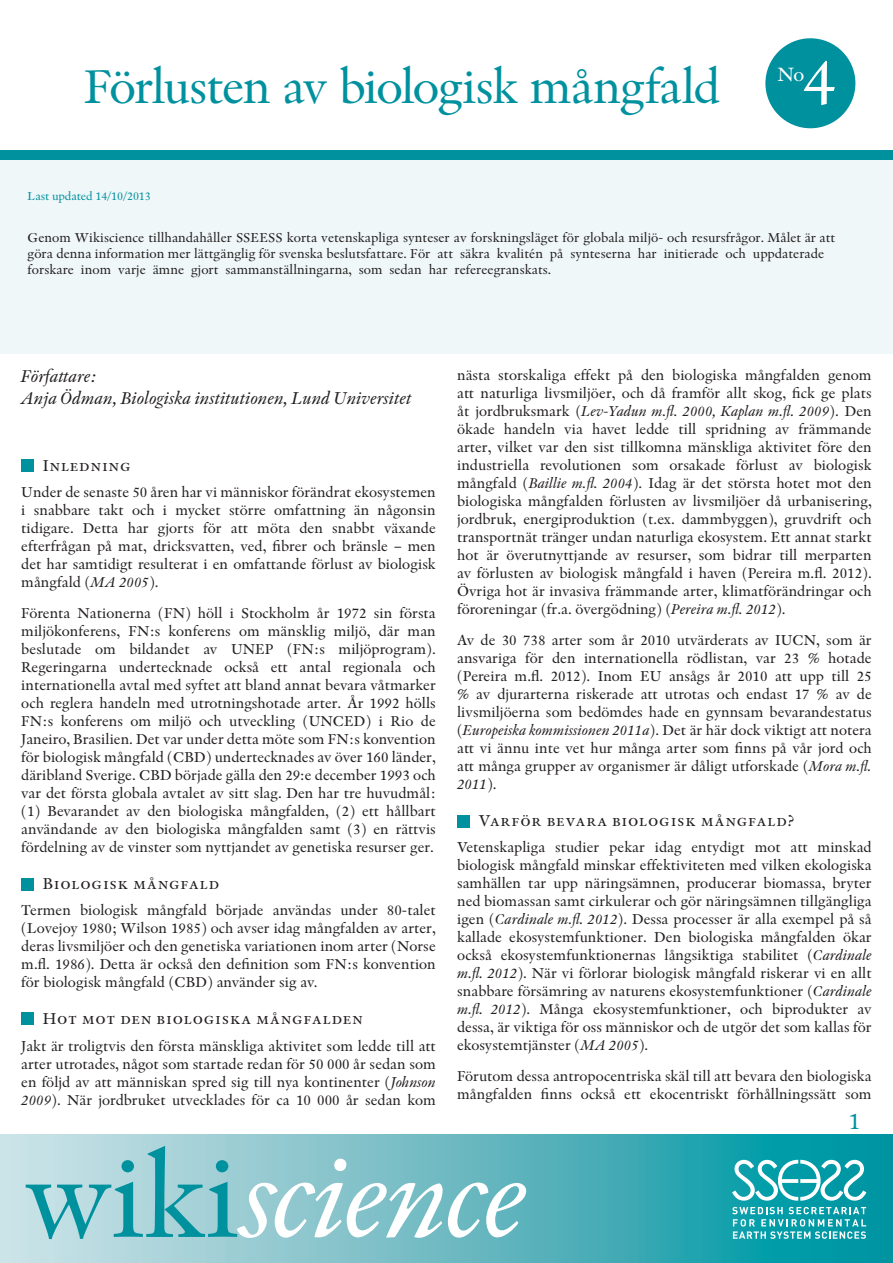
<style>
.page{position:relative;width:893px;height:1263px;background:#fff}
.page>*{position:absolute;margin:0;border:0;box-sizing:border-box;transform-origin:0 0}
.t1{font:italic 120px "Indigo";letter-spacing:-.025em;color:#fff}
.t2{font:67.5px "Indigo";color:#fff}
.Bildtext{font:49.5px "Indigo";letter-spacing:-.03em;color:#00919f}
.t3{font:24px "Indigo";color:#00919f}
.t4{font:20.25px "Indigo";color:#fff}
.t5{font:italic 18px "Indigo";color:#231f20}
.Heading{font:16.5px "Indigo Regular SC";color:#231f20}
.Normal_text{font:15px/18px "Indigo";color:#231f20;text-align:justify}
.t6{font:13.5px/16.2px "Indigo";color:#231f20}
.t7{font:12px "Indigo";letter-spacing:-.01em;color:#00919f}
.s1{font-style:italic}
.s2{font-style:normal;color:#00919f}
</style>
<div class="page">
<div style="left:0;top:1134px;width:893px;height:129px;background:linear-gradient(to right,#d8e3e7,#00929f)"></div>
<div style="left:765px;top:38px;width:90px;height:90px;background:#00919f;border-radius:50%"></div>
<svg style="left:732px;top:1160px;width:134px;height:79px"></svg>
<div style="left:0;top:156px;width:893px;height:197px;background:#eff7f8"></div>
<div style="left:0;top:150px;width:893px;height:9px;background:#00919f"></div>
<div style="left:21px;top:459px;width:13px;height:13px;background:#00919f"></div>
<div style="left:21px;top:878px;width:13px;height:12px;background:#00919f"></div>
<div style="left:21px;top:1012px;width:13px;height:13px;background:#00919f"></div>
<div style="left:457px;top:815px;width:13px;height:13px;background:#00919f"></div>
<p class="Bildtext" style="left:84px;top:57px;width:638px">Förlusten av biologisk mångfald</p>
<h3 class="t4" style="left:777px;top:62px;width:28px">No</h3>
<h2 class="t2" style="left:802px;top:42px;width:35px">4</h2>
<p class="t7" style="left:28px;top:189px;width:125px">Last updated 14/10/2013</p>
<p class="t6" style="left:28px;top:229px;width:809px">Genom Wikiscience tillhandahåller SSEESS korta vetenskapliga synteser av forskningsläget för globala miljö- och resursfrågor. Målet är att göra denna information mer lättgänglig för svenska beslutsfattare. För att säkra kvalitén på synteserna har initierade och uppdaterade forskare inom varje ämne gjort sammanställningarna, som sedan har refereegranskats.</p>
<p class="t5" style="left:21px;top:366px;width:77px">Författare:</p>
<p class="t5" style="left:21px;top:387px;width:392px">Anja Ödman, Biologiska institutionen, Lund Universitet</p>
<p class="Heading" style="left:43px;top:455px;width:90px">Inledning</p>
<p class="Normal_text" style="left:21px;top:483px;width:416px">Under de senaste 50 åren har vi människor förändrat ekosystemen i snabbare takt och i mycket större omfattning än någonsin tidigare. Detta har gjorts för att möta den snabbt växande efterfrågan på mat, dricksvatten, ved, fibrer och bränsle – men det har samtidigt resulterat i en omfattande förlust av biologisk mångfald (<span class="s1">MA 2005</span>).</p>
<p class="Normal_text" style="left:21px;top:604px;width:416px">Förenta Nationerna (FN) höll i Stockholm år 1972 sin första miljökonferens, FN:s konferens om mänsklig miljö, där man beslutade om bildandet av UNEP (FN:s miljöprogram).<br>Regeringarna undertecknade också ett antal regionala och internationella avtal med syftet att bland annat bevara våtmarker och reglera handeln med utrotningshotade arter. År 1992 hölls FN:s konferens om miljö och utveckling (UNCED) i Rio de Janeiro, Brasilien. Det var under detta möte som FN:s konvention för biologisk mångfald (CBD) undertecknades av över 160 länder, däribland Sverige. CBD började gälla den 29:e december 1993 och var det första globala avtalet av sitt slag. Den har tre huvudmål: (1) Bevarandet av den biologiska mångfalden, (2) ett hållbart användande av den biologiska mångfalden samt (3) en rättvis fördelning av de vinster som nyttjandet av genetiska resurser ger.</p>
<p class="Heading" style="left:43px;top:873px;width:179px">Biologisk mångfald</p>
<p class="Normal_text" style="left:21px;top:901px;width:416px">Termen biologisk mångfald började användas under 80-talet (Lovejoy 1980; Wilson 1985) och avser idag mångfalden av arter, deras livsmiljöer och den genetiska variationen inom arter (Norse m.fl. 1986). Detta är också den definition som FN:s konvention för biologisk mångfald (CBD) använder sig av.</p>
<p class="Heading" style="left:43px;top:1009px;width:322px">Hot mot den biologiska mångfalden</p>
<p class="Normal_text" style="left:21px;top:1036px;width:416px">Jakt är troligtvis den första mänskliga aktivitet som ledde till att arter utrotades, något som startade redan för 50 000 år sedan som en följd av att människan spred sig till nya kontinenter (<span class="s1">Johnson 2009</span>). När jordbruket utvecklades för ca 10 000 år sedan kom</p>
<p class="Normal_text" style="left:457px;top:366px;width:416px">nästa storskaliga effekt på den biologiska mångfalden genom att naturliga livsmiljöer, och då framför allt skog, fick ge plats åt jordbruksmark (<span class="s1">Lev-Yadun m.fl. 2000, Kaplan m.fl. 2009</span>). Den ökade handeln via havet ledde till spridning av främmande arter, vilket var den sist tillkomna mänskliga aktivitet före den industriella revolutionen som orsakade förlust av biologisk mångfald (<span class="s1">Baillie m.fl. 2004</span>). Idag är det största hotet mot den biologiska mångfalden förlusten av livsmiljöer då urbanisering, jordbruk, energiproduktion (t.ex. dammbyggen), gruvdrift och transportnät tränger undan naturliga ekosystem. Ett annat starkt hot är överutnyttjande av resurser, som bidrar till merparten av förlusten av biologisk mångfald i haven (Pereira m.fl. 2012).<br>Övriga hot är invasiva främmande arter, klimatförändringar och föroreningar (fr.a. övergödning) (<span class="s1">Pereira m.fl. 2012</span>).</p>
<p class="Normal_text" style="left:457px;top:631px;width:416px">Av de 30 738 arter som år 2010 utvärderats av IUCN, som är ansvariga för den internationella rödlistan, var 23 % hotade (Pereira m.fl. 2012). Inom EU ansågs år 2010 att upp till 25 % av djurarterna riskerade att utrotas och endast 17 % av de livsmiljöerna som bedömdes hade en gynnsam bevarandestatus (<span class="s1">Europeiska kommissionen 2011a</span>). Det är här dock viktigt att notera att vi ännu inte vet hur många arter som finns på vår jord och att många grupper av organismer är dåligt utforskade (<span class="s1">Mora m.fl.<br>2011</span>).</p>
<p class="Heading" style="left:478px;top:810px;width:318px">Varför bevara biologisk mångfald?</p>
<p class="Normal_text" style="left:457px;top:838px;width:416px">Vetenskapliga studier pekar idag entydigt mot att minskad biologisk mångfald minskar effektiviteten med vilken ekologiska samhällen tar upp näringsämnen, producerar biomassa, bryter ned biomassan samt cirkulerar och gör näringsämnen tillgängliga igen (<span class="s1">Cardinale m.fl. 2012</span>). Dessa processer är alla exempel på så kallade ekosystemfunktioner. Den biologiska mångfalden ökar också ekosystemfunktionernas långsiktiga stabilitet (<span class="s1">Cardinale m.fl. 2012</span>). När vi förlorar biologisk mångfald riskerar vi en allt snabbare försämring av naturens ekosystemfunktioner (<span class="s1">Cardinale m.fl. 2012</span>). Många ekosystemfunktioner, och biprodukter av dessa, är viktiga för oss människor och de utgör det som kallas för ekosystemtjänster (<span class="s1">MA 2005</span>).</p>
<p class="Normal_text" style="left:457px;top:1067px;width:416px">Förutom dessa antropocentriska skäl till att bevara den biologiska mångfalden finns också ett ekocentriskt förhållningssätt som</p>
<p class="t3" style="left:848px;top:1107px;width:13px">1</p>
<h1 class="t1" style="left:24px;top:1126px;width:505px"><span class="s2">wiki</span>science</h1>
</div>
